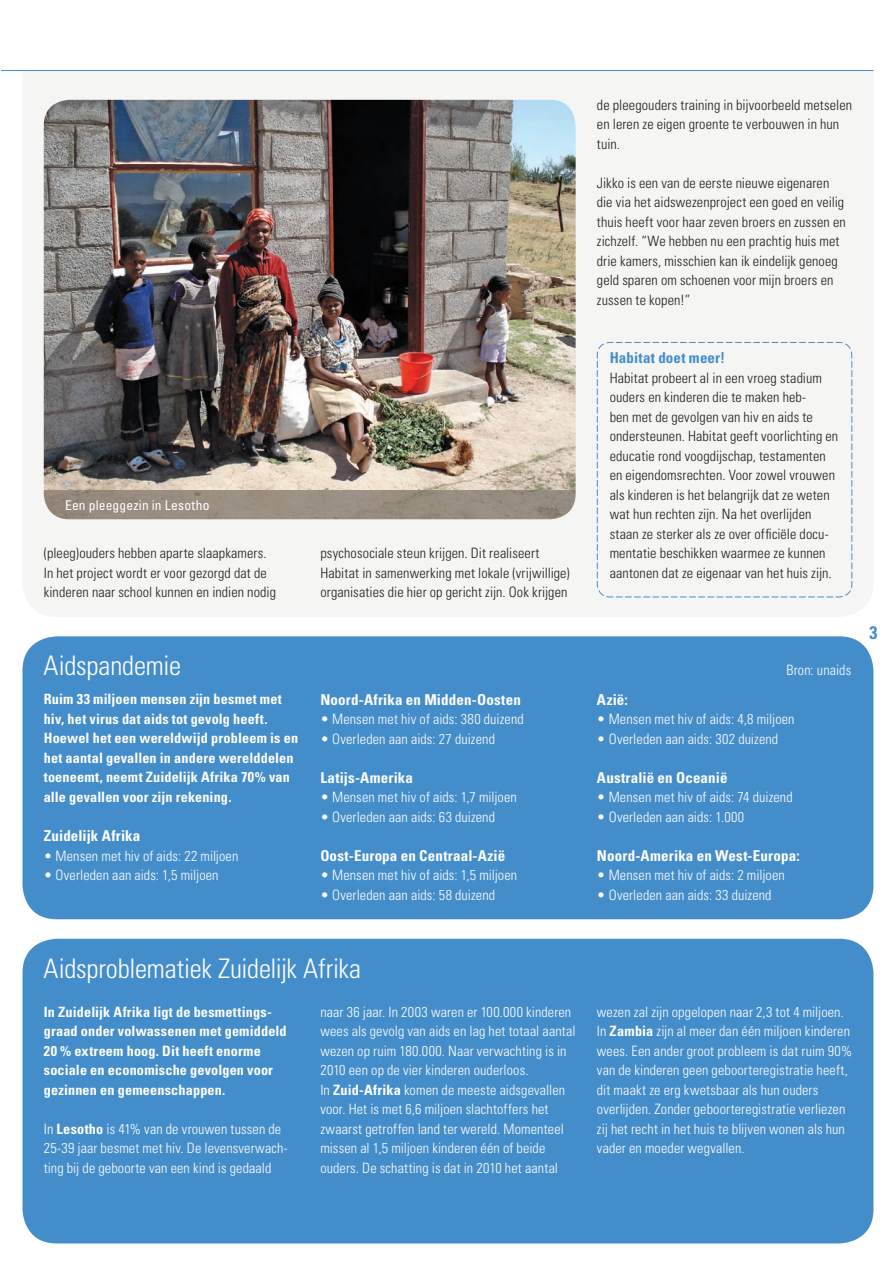
<style>
.page{position:relative;width:896px;height:1266px;background:#fff}
.page>*{position:absolute;margin:0;border:0;box-sizing:border-box;transform-origin:0 0}
.t1{font:300 condensed 27px "Univers LT Std";letter-spacing:-.005em;color:#fff}
.t2{font:700 condensed 18px "Univers LT Std";color:#448dcb}
.t3{font:700 condensed 15px "Univers LT Std";letter-spacing:.01em;color:#fff}
.t4{font:700 condensed 15px "Univers LT Std";letter-spacing:.01em;color:#448dcb}
.t5{font:300 condensed 14.25px/19.5px "Univers LT Std";letter-spacing:.005em;color:#fff}
.t6{font:300 condensed 14.25px/19.5px "Univers LT Std";letter-spacing:.01em;color:#231f20}
.t7{font:700 condensed 14.25px/19.5px "Univers LT Std";letter-spacing:.01em;color:#fff}
.t8{font:condensed 13.5px "Univers LT Std";letter-spacing:.015em;color:#fff}
.s1{font-weight:700}
</style>
<div class="page">
<div style="left:22px;top:71px;width:851px;height:546px;background:#f5f5f3"></div>
<div style="left:23px;top:938px;width:850px;height:305px;background:#448dcb;border-radius:34px"></div>
<div style="left:23px;top:636px;width:850px;height:283px;background:#448dcb;border-radius:34px"></div>
<hr style="left:1px;top:70px;width:872px;height:1px;background:#448dcb">
<div style="left:596px;top:342px;width:256px;height:255px;background:#f5f5f3"></div>
<img style="left:44px;top:100px;width:531px;height:390px">
<img style="left:44px;top:490px;width:531px;height:29px">
<p class="t8" style="left:65px;top:496px;width:146px">Een pleeggezin in Lesotho</p>
<p class="t6" style="left:44px;top:543px;width:234px">(pleeg)ouders hebben aparte slaapkamers.<br>In het project wordt er voor gezorgd dat de kinderen naar school kunnen en indien nodig</p>
<p class="t6" style="left:320px;top:543px;width:251px">psychosociale steun krijgen. Dit realiseert<br>Habitat in samenwerking met lokale (vrijwillige) organisaties die hier op gericht zijn. Ook krijgen</p>
<p class="t6" style="left:597px;top:95px;width:257px">de pleegouders training in bijvoorbeeld metselen en leren ze eigen groente te verbouwen in hun tuin.</p>
<p class="t6" style="left:597px;top:173px;width:250px">Jikko is een van de eerste nieuwe eigenaren die via het aidswezenproject een goed en veilig thuis heeft voor haar zeven broers en zussen en zichzelf. “We hebben nu een prachtig huis met drie kamers, misschien kan ik eindelijk genoeg geld sparen om schoenen voor mijn broers en zussen te kopen!”</p>
<p class="t4" style="left:609px;top:348px;width:117px">Habitat doet meer!</p>
<p class="t6" style="left:609px;top:368px;width:230px">Habitat probeert al in een vroeg stadium ouders en kinderen die te maken heb-<br>ben met de gevolgen van hiv en aids te ondersteunen. Habitat geeft voorlichting en educatie rond voogdijschap, testamenten en eigendomsrechten. Voor zowel vrouwen als kinderen is het belangrijk dat ze weten wat hun rechten zijn. Na het overlijden staan ze sterker als ze over officiële docu&shy;mentatie beschikken waarmee ze kunnen aantonen dat ze eigenaar van het huis zijn.</p>
<h1 class="t1" style="left:44px;top:649px;width:139px">Aidspandemie</h1>
<p class="t5" style="left:786px;top:660px;width:66px">Bron: unaids</p>
<p class="t7" style="left:44px;top:689px;width:256px">Ruim 33 miljoen mensen zijn besmet met hiv, het virus dat aids tot gevolg heeft.<br>Hoewel het een wereldwijd probleem is en het aantal gevallen in andere werelddelen toeneemt, neemt Zuidelijk Afrika 70% van alle gevallen voor zijn rekening.</p>
<p class="t3" style="left:44px;top:826px;width:98px">Zuidelijk Afrika</p>
<p class="t5" style="left:44px;top:846px;width:196px">• Mensen met hiv of aids: 22 miljoen</p>
<p class="t5" style="left:44px;top:865px;width:176px">• Overleden aan aids: 1,5 miljoen</p>
<p class="t3" style="left:320px;top:690px;width:202px">Noord-Afrika en Midden-Oosten</p>
<p class="t5" style="left:320px;top:709px;width:205px">• Mensen met hiv of aids: 380 duizend</p>
<p class="t5" style="left:320px;top:729px;width:176px">• Overleden aan aids: 27 duizend</p>
<p class="t3" style="left:320px;top:768px;width:94px">Latijs-Amerika</p>
<p class="t5" style="left:320px;top:787px;width:198px">• Mensen met hiv of aids: 1,7 miljoen</p>
<p class="t5" style="left:320px;top:807px;width:176px">• Overleden aan aids: 63 duizend</p>
<p class="t3" style="left:320px;top:846px;width:186px">Oost-Europa en Centraal-Azië</p>
<p class="t5" style="left:320px;top:865px;width:198px">• Mensen met hiv of aids: 1,5 miljoen</p>
<p class="t5" style="left:320px;top:885px;width:176px">• Overleden aan aids: 58 duizend</p>
<p class="t3" style="left:597px;top:690px;width:32px">Azië:</p>
<p class="t5" style="left:597px;top:709px;width:199px">• Mensen met hiv of aids: 4,8 miljoen</p>
<p class="t5" style="left:597px;top:729px;width:183px">• Overleden aan aids: 302 duizend</p>
<p class="t3" style="left:597px;top:768px;width:132px">Australië en Oceanië</p>
<p class="t5" style="left:597px;top:787px;width:197px">• Mensen met hiv of aids: 74 duizend</p>
<p class="t5" style="left:597px;top:807px;width:149px">• Overleden aan aids: 1.000</p>
<p class="t3" style="left:597px;top:846px;width:204px">Noord-Amerika en West-Europa:</p>
<p class="t5" style="left:597px;top:865px;width:189px">• Mensen met hiv of aids: 2 miljoen</p>
<p class="t5" style="left:597px;top:885px;width:176px">• Overleden aan aids: 33 duizend</p>
<p class="t2" style="left:869px;top:621px;width:9px">3</p>
<h1 class="t1" style="left:44px;top:952px;width:319px">Aidsproblematiek Zuidelijk Afrika</h1>
<p class="t7" style="left:44px;top:1001px;width:244px">In Zuidelijk Afrika ligt de besmettings&shy;graad onder volwassenen met gemiddeld 20 % extreem hoog. Dit heeft enorme sociale en economische gevolgen voor gezinnen en gemeenschappen.</p>
<p class="t5" style="left:44px;top:1118px;width:245px">In <span class="s1">Lesotho</span> is 41% van de vrouwen tussen de<br>25-39 jaar besmet met hiv. De levensverwach&shy;ting bij de geboorte van een kind is gedaald</p>
<p class="t5" style="left:320px;top:1001px;width:257px">naar 36 jaar. In 2003 waren er 100.000 kinderen wees als gevolg van aids en lag het totaal aantal wezen op ruim 180.000. Naar verwachting is in 2010 een op de vier kinderen ouderloos.<br>In <span class="s1">Zuid-Afrika</span> komen de meeste aidsgevallen voor. Het is met 6,6 miljoen slachtoffers het zwaarst getroffen land ter wereld. Momenteel missen al 1,5 miljoen kinderen één of beide ouders. De schatting is dat in 2010 het aantal</p>
<p class="t5" style="left:597px;top:1001px;width:257px">wezen zal zijn opgelopen naar 2,3 tot 4 miljoen.<br>In <span class="s1">Zambia</span> zijn al meer dan één miljoen kinderen wees. Een ander groot probleem is dat ruim 90% van de kinderen geen geboorteregistratie heeft, dit maakt ze erg kwetsbaar als hun ouders overlijden. Zonder geboorteregistratie verliezen zij het recht in het huis te blijven wonen als hun vader en moeder wegvallen.</p>
</div>
